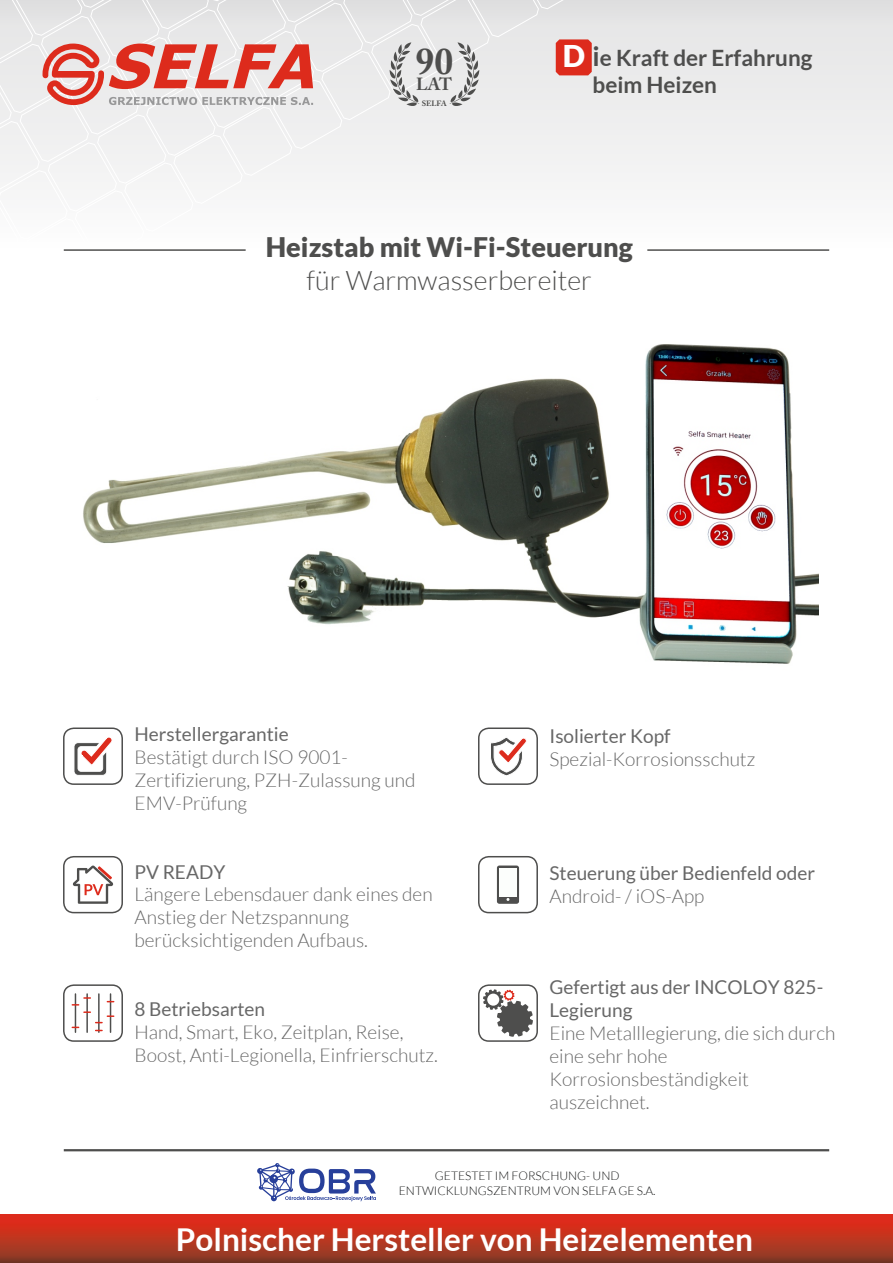
<style>
.page{position:relative;width:893px;height:1263px;background:#fff}
.page>*{position:absolute;margin:0;border:0;box-sizing:border-box;transform-origin:0 0}
.t1{font:700 31.5px "Lato";color:#fff}
.t2{font:900 30px "Lato";color:#fff}
.t3{font:900 27px "Lato";color:#4e4e4d}
.t4{font:300 27px "Lato";color:#4e4e4d}
.t5{font:700 22.5px/27.2px "Lato";color:#4e4e4d}
.t6{font:300 19.05px/22.8px "Lato";color:#676767}
.t7{font:19.05px/22.8px "Lato";color:#676767}
.t8{font:700 17.55px "Adobe Caslon Pro";color:#4e4e4d}
.t9{font:300 12px/14.4px "Lato";color:#151616;text-align:center}
.t10{font:700 7.65px "Adobe Caslon Pro";letter-spacing:-.01em;color:#4e4e4d}
.s1{font-size:27px}
</style>
<div class="page">
<div style="left:0;top:0;width:893px;height:294px;background:linear-gradient(to bottom,#e2e2e3,#fff)"></div>
<svg style="left:0;top:1214px;width:893px;height:49px;background:#b8331f"></svg>
<hr style="left:647px;top:249px;width:182px;height:2px;background:#4e4e4d">
<svg style="left:257px;top:1163px;width:119px;height:38px"></svg>
<hr style="left:64px;top:1149px;width:765px;height:2px;background:#4e4e4d">
<div style="left:478px;top:856px;width:60px;height:57px;border:2px solid #4e4e4d;border-radius:10px"></div>
<div style="left:478px;top:984px;width:60px;height:58px;border:2px solid #4e4e4d;border-radius:10px"></div>
<div style="left:478px;top:727px;width:60px;height:58px;border:2px solid #4e4e4d;border-radius:10px"></div>
<svg style="left:483px;top:989px;width:50px;height:48px"></svg>
<div style="left:497px;top:865px;width:22px;height:39px;background:#4e4e4d;border-radius:3px"></div>
<div style="left:499px;top:868px;width:18px;height:29px;background:#fcfefc"></div>
<div style="left:63px;top:727px;width:60px;height:58px;border:2px solid #4e4e4d;border-radius:10px"></div>
<svg style="left:74px;top:737px;width:38px;height:39px"></svg>
<svg style="left:483px;top:727px;width:46px;height:49px"></svg>
<div style="left:63px;top:856px;width:60px;height:57px;border:2px solid #4e4e4d;border-radius:10px"></div>
<svg style="left:73px;top:865px;width:40px;height:39px"></svg>
<div style="left:63px;top:984px;width:60px;height:58px;border:2px solid #4e4e4d;border-radius:10px"></div>
<hr style="left:75px;top:994px;width:1px;height:38px;background:#4e4e4d">
<hr style="left:86px;top:994px;width:2px;height:38px;background:#4e4e4d">
<hr style="left:98px;top:994px;width:2px;height:38px;background:#4e4e4d">
<hr style="left:110px;top:994px;width:1px;height:38px;background:#4e4e4d">
<svg style="left:84px;top:1011px;width:6px;height:2px"></svg>
<svg style="left:72px;top:997px;width:18px;height:8px"></svg>
<svg style="left:96px;top:1015px;width:18px;height:8px"></svg>
<svg style="left:0;top:0;width:592px;height:294px"></svg>
<img style="left:83px;top:344px;width:736px;height:320px">
<p class="t8" style="left:416px;top:78px;width:39px"><sup>90</sup>LAT</p>
<p class="t10" style="left:422px;top:100px;width:26px">SELFA</p>
<h2 class="t2" style="left:563px;top:38px;width:24px">D</h2>
<p class="t5" style="left:593px;top:44px;width:221px"><span class="s1">i</span>e Kraft der Erfahrung beim Heizen</p>
<h3 class="t3" style="left:266px;top:232px;width:369px">Heizstab mit Wi-Fi-Steuerung</h3>
<h3 class="t4" style="left:306px;top:265px;width:287px">für Warmwasserbereiter</h3>
<p class="t7" style="left:135px;top:723px;width:156px">Herstellergarantie</p>
<p class="t6" style="left:134px;top:746px;width:282px">Bestätigt durch ISO 9001-<br>Zertifizierung, PZH-Zulassung und<br>EMV-Prüfung</p>
<p class="t7" style="left:134px;top:860px;width:92px">PV READY</p>
<p class="t6" style="left:134px;top:883px;width:300px">Längere Lebensdauer dank eines den<br>Anstieg der Netzspannung berücksichtigenden Aufbaus.</p>
<p class="t7" style="left:134px;top:997px;width:132px">8 Betriebsarten</p>
<p class="t6" style="left:134px;top:1020px;width:305px">Hand, Smart, Eko, Zeitplan, Reise,<br>Boost, Anti-Legionella, Einfrierschutz.</p>
<p class="t7" style="left:549px;top:724px;width:123px">Isolierter Kopf</p>
<p class="t6" style="left:549px;top:747px;width:207px">Spezial-Korrosionsschutz</p>
<p class="t7" style="left:549px;top:861px;width:267px">Steuerung über Bedienfeld oder</p>
<p class="t6" style="left:549px;top:885px;width:156px">Android- / iOS-App</p>
<p class="t7" style="left:549px;top:976px;width:275px">Gefertigt aus der INCOLOY 825-<br>Legierung</p>
<p class="t6" style="left:549px;top:1022px;width:287px">Eine Metalllegierung, die sich durch eine sehr hohe<br>Korrosionsbeständigkeit auszeichnet.</p>
<p class="t9" style="left:399px;top:1169px;width:258px">GETESTET IM FORSCHUNG- UND<br>ENTWICKLUNGSZENTRUM VON SELFA GE S.A.</p>
<h1 class="t1" style="left:176px;top:1221px;width:578px">Polnischer Hersteller von Heizelementen</h1>
</div>
